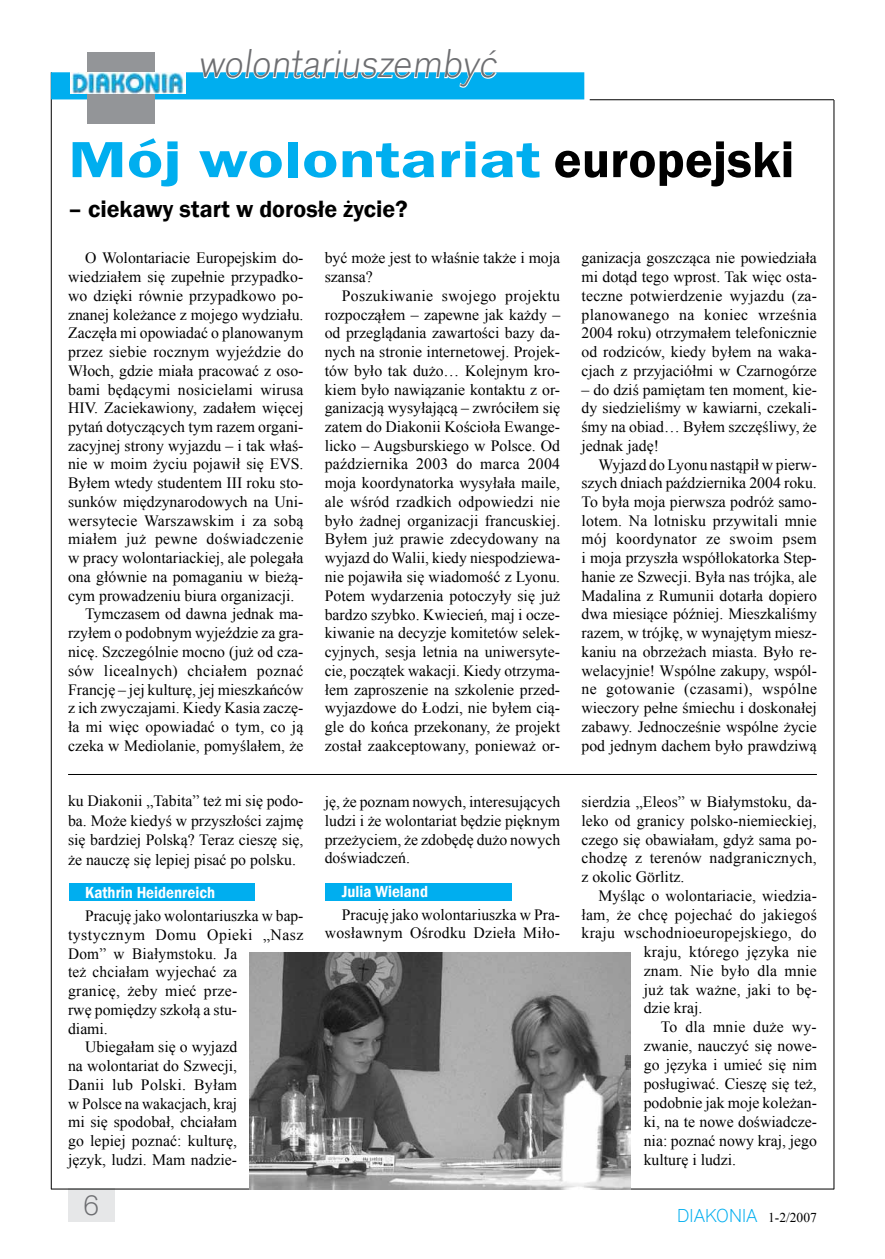
<style>
.page{position:relative;width:885px;height:1259px;background:#fff}
.page>*{position:absolute;margin:0;border:0;box-sizing:border-box;transform-origin:0 0}
.t1{font:600 52.5px "Franklin Gothic";color:#00aeef;scale:1.3 1}
.t2{font:42px "Accius TEE Ligh";color:#6d6e71}
.t3{font:30px "Accius TEE Ligh";color:#6d6e71}
.t4{font:600 24px "Franklin Gothic";color:#000}
.t5{font:19.5px "Accius TEE Ligh";color:#00aeef}
.t6{font:600 16.5px "Franklin Gothic";color:#fff;scale:.9 1}
.t7{font:15.75px/18.8px "Times New Roman";color:#000;text-align:justify}
.t8{font:15.75px "Times New Roman";letter-spacing:.02em;color:#000}
.t9{font:15.75px "Times New Roman";letter-spacing:.025em;color:#000}
.t10{font:15.75px "Times New Roman";letter-spacing:.03em;color:#000}
.s1{color:#000}
.s2{font-family:"Times New Roman";font-size:13.5px;color:#000}
</style>
<div class="page">
<div style="left:68px;top:1188px;width:47px;height:33px;background:#e6e7e8"></div>
<div style="left:325px;top:883px;width:186px;height:18px;background:#00aeef"></div>
<hr style="left:51px;top:72px;width:1px;height:1117px;background:#000">
<div style="left:51px;top:72px;width:533px;height:27px;background:#00aeef"></div>
<hr style="left:833px;top:100px;width:1px;height:1089px;background:#000">
<hr style="left:51px;top:1188px;width:783px;height:1px;background:#000">
<svg style="left:199px;top:72px;width:300px;height:16px"></svg>
<div style="left:87px;top:53px;width:68px;height:71px;background:#939598"></div>
<hr style="left:589px;top:99px;width:244px;height:1px;background:#000">
<img style="left:70px;top:72px;width:115px;height:22px">
<hr style="left:68px;top:774px;width:748px;height:1px;background:#000">
<div style="left:69px;top:883px;width:185px;height:18px;background:#00aeef"></div>
<img style="left:250px;top:952px;width:381px;height:237px">
<h2 class="t2" style="left:198px;top:40px;width:306px">wolontariuszem być</h2>
<h1 class="t1" style="left:68px;top:127px;width:560px">Mój wolontariat <span class="s1">europejski</span></h1>
<h3 class="t4" style="left:68px;top:194px;width:341px">– ciekawy start w dorosłe życie?</h3>
<p class="t7" style="left:85px;top:248px;width:220px">O Wolontariacie Europejskim do-</p>
<p class="t7" style="left:68px;top:267px;width:237px">wiedziałem się zupełnie przypadko-</p>
<p class="t7" style="left:68px;top:286px;width:237px">wo dzięki równie przypadkowo po-</p>
<p class="t7" style="left:68px;top:305px;width:237px">znanej koleżance z mojego wydziału.</p>
<p class="t7" style="left:68px;top:323px;width:237px">Zaczęła mi opowiadać o planowanym</p>
<p class="t7" style="left:68px;top:342px;width:237px">przez siebie rocznym wyjeździe do</p>
<p class="t7" style="left:68px;top:361px;width:237px">Włoch, gdzie miała pracować z oso-</p>
<p class="t7" style="left:68px;top:379px;width:237px">bami będącymi nosicielami wirusa</p>
<p class="t7" style="left:68px;top:398px;width:237px">HIV. Zaciekawiony, zadałem więcej</p>
<p class="t7" style="left:68px;top:417px;width:237px">pytań dotyczących tym razem organi-</p>
<p class="t7" style="left:68px;top:436px;width:237px">zacyjnej strony wyjazdu – i tak właś-</p>
<p class="t7" style="left:68px;top:454px;width:237px">nie w moim życiu pojawił się EVS.</p>
<p class="t7" style="left:68px;top:473px;width:237px">Byłem wtedy studentem III roku sto-</p>
<p class="t7" style="left:68px;top:492px;width:237px">sunków międzynarodowych na Uni-</p>
<p class="t7" style="left:68px;top:511px;width:237px">wersytecie Warszawskim i za sobą</p>
<p class="t8" style="left:68px;top:528px;width:237px">miałem już pewne doświadczenie</p>
<p class="t7" style="left:68px;top:548px;width:237px">w pracy wolontariackiej, ale polegała</p>
<p class="t7" style="left:68px;top:567px;width:237px">ona głównie na pomaganiu w bieżą-</p>
<p class="t7" style="left:68px;top:586px;width:228px">cym prowadzeniu biura organizacji.</p>
<p class="t7" style="left:85px;top:604px;width:220px">Tymczasem od dawna jednak ma-</p>
<p class="t7" style="left:68px;top:623px;width:237px">rzyłem o podobnym wyjeździe za gra-</p>
<p class="t7" style="left:68px;top:642px;width:237px">nicę. Szczególnie mocno (już od cza-</p>
<p class="t9" style="left:68px;top:660px;width:237px">sów licealnych) chciałem poznać</p>
<p class="t7" style="left:68px;top:680px;width:237px">Francję – jej kulturę, jej mieszkańców</p>
<p class="t7" style="left:68px;top:698px;width:237px">z ich zwyczajami. Kiedy Kasia zaczę-</p>
<p class="t7" style="left:68px;top:717px;width:237px">ła mi więc opowiadać o tym, co ją</p>
<p class="t7" style="left:68px;top:736px;width:237px">czeka w Mediolanie, pomyślałem, że</p>
<p class="t7" style="left:68px;top:791px;width:237px;line-height:19.5px">ku Diakonii „Tabita” też mi się podo&shy;ba. Może kiedyś w przyszłości zajmę się bardziej Polską? Teraz cieszę się, że nauczę się lepiej pisać po polsku.</p>
<p class="t6" style="left:85px;top:882px;width:146px">Kathrin Heidenreich</p>
<p class="t7" style="left:85px;top:906px;width:220px">Pracuję jako wolontariuszka w bap-</p>
<p class="t10" style="left:68px;top:924px;width:237px">tystycznym Domu Opieki „Nasz</p>
<p class="t7" style="left:68px;top:943px;width:170px">Dom” w Białymstoku. Ja</p>
<p class="t7" style="left:68px;top:962px;width:170px">też chciałam wyjechać za</p>
<p class="t7" style="left:68px;top:981px;width:171px">granicę, żeby mieć prze-</p>
<p class="t7" style="left:68px;top:1000px;width:171px">rwę pomiędzy szkołą a stu-</p>
<p class="t7" style="left:68px;top:1018px;width:41px">diami.</p>
<p class="t7" style="left:85px;top:1037px;width:154px">Ubiegałam się o wyjazd</p>
<p class="t7" style="left:68px;top:1056px;width:171px">na wolontariat do Szwecji,</p>
<p class="t8" style="left:68px;top:1074px;width:171px">Danii lub Polski. Byłam</p>
<p class="t7" style="left:68px;top:1093px;width:171px">w Polsce na wakacjach, kraj</p>
<p class="t7" style="left:68px;top:1112px;width:171px">mi się spodobał, chciałam</p>
<p class="t7" style="left:68px;top:1131px;width:171px">go lepiej poznać: kulturę,</p>
<p class="t7" style="left:68px;top:1150px;width:171px">język, ludzi. Mam nadzie-</p>
<h3 class="t3" style="left:83px;top:1188px;width:18px">6</h3>
<p class="t7" style="left:325px;top:248px;width:237px">być może jest to właśnie także i moja szansa?</p>
<p class="t7" style="left:325px;top:286px;width:237px;text-indent:17px">Poszukiwanie swojego projektu rozpocząłem – zapewne jak każdy – od przeglądania zawartości bazy da&shy;nych na stronie internetowej. Projek&shy;tów było tak dużo… Kolejnym kro&shy;kiem było nawiązanie kontaktu z or&shy;ganizacją wysyłającą – zwróciłem się zatem do Diakonii Kościoła Ewange&shy;licko – Augsburskiego w Polsce. Od października 2003 do marca 2004 moja koordynatorka wysyłała maile, ale wśród rzadkich odpowiedzi nie było żadnej organizacji francuskiej.<br>Byłem już prawie zdecydowany na wyjazd do Walii, kiedy niespodziewa&shy;nie pojawiła się wiadomość z Lyonu.<br>Potem wydarzenia potoczyły się już bardzo szybko. Kwiecień, maj i ocze&shy;kiwanie na decyzje komitetów selek&shy;cyjnych, sesja letnia na uniwersyte&shy;cie, początek wakacji. Kiedy otrzyma&shy;łem zaproszenie na szkolenie przed&shy;wyjazdowe do Łodzi, nie byłem cią&shy;gle do końca przekonany, że projekt został zaakceptowany, ponieważ or-</p>
<p class="t7" style="left:325px;top:792px;width:237px">ję, że poznam nowych, interesujących ludzi i że wolontariat będzie pięknym przeżyciem, że zdobędę dużo nowych doświadczeń.</p>
<p class="t6" style="left:342px;top:881px;width:97px">Julia Wieland</p>
<p class="t7" style="left:325px;top:905px;width:237px;text-align:right">Pracuję jako wolontariuszka w Pra&shy;wosławnym Ośrodku Dzieła Miło-</p>
<p class="t7" style="left:581px;top:248px;width:237px">ganizacja goszcząca nie powiedziała mi dotąd tego wprost. Tak więc osta&shy;teczne potwierdzenie wyjazdu (za&shy;planowanego na koniec września 2004 roku) otrzymałem telefonicznie od rodziców, kiedy byłem na waka&shy;cjach z przyjaciółmi w Czarnogórze</p>
<p class="t7" style="left:581px;top:379px;width:237px">– do dziś pamiętam ten moment, kie&shy;dy siedzieliśmy w kawiarni, czekali&shy;śmy na obiad… Byłem szczęśliwy, że jednak jadę!</p>
<p class="t7" style="left:581px;top:454px;width:237px;text-indent:17px">Wyjazd do Lyonu nastąpił w pierw&shy;szych dniach października 2004 roku.<br>To była moja pierwsza podróż samo&shy;lotem. Na lotnisku przywitali mnie mój koordynator ze swoim psem i moja przyszła współlokatorka Step&shy;hanie ze Szwecji. Była nas trójka, ale Madalina z Rumunii dotarła dopiero dwa miesiące później. Mieszkaliśmy razem, w trójkę, w wynajętym miesz&shy;kaniu na obrzeżach miasta. Było re&shy;welacyjnie! Wspólne zakupy, wspól&shy;ne gotowanie (czasami), wspólne wieczory pełne śmiechu i doskonałej zabawy. Jednocześnie wspólne życie pod jednym dachem było prawdziwą</p>
<p class="t7" style="left:581px;top:792px;width:237px">sierdzia „Eleos” w Białymstoku, da&shy;leko od granicy polsko-niemieckiej, czego się obawiałam, gdyż sama po&shy;chodzę z terenów nadgranicznych, z okolic Görlitz.</p>
<p class="t7" style="left:598px;top:886px;width:220px">Myśląc o wolontariacie, wiedzia-</p>
<p class="t7" style="left:581px;top:904px;width:237px">łam, że chcę pojechać do jakiegoś</p>
<p class="t8" style="left:581px;top:922px;width:237px">kraju wschodnioeuropejskiego, do</p>
<p class="t7" style="left:643px;top:942px;width:175px">kraju, którego języka nie</p>
<p class="t7" style="left:643px;top:961px;width:175px">znam. Nie było dla mnie</p>
<p class="t7" style="left:643px;top:979px;width:175px">już tak ważne, jaki to bę-</p>
<p class="t7" style="left:643px;top:998px;width:60px">dzie kraj.</p>
<p class="t7" style="left:660px;top:1017px;width:157px">To dla mnie duże wy-</p>
<p class="t7" style="left:643px;top:1036px;width:175px">zwanie, nauczyć się nowe-</p>
<p class="t7" style="left:643px;top:1055px;width:175px">go języka i umieć się nim</p>
<p class="t7" style="left:643px;top:1074px;width:175px">posługiwać. Cieszę się też,</p>
<p class="t7" style="left:643px;top:1093px;width:175px">podobnie jak moje koleżan-</p>
<p class="t7" style="left:643px;top:1111px;width:175px">ki, na te nowe doświadcze-</p>
<p class="t7" style="left:643px;top:1130px;width:175px">nia: poznać nowy kraj, jego</p>
<p class="t7" style="left:643px;top:1149px;width:94px">kulturę i ludzi.</p>
<p class="t5" style="left:677px;top:1204px;width:141px">DIAKONIA <span class="s2">1-2/2007</span></p>
</div>
